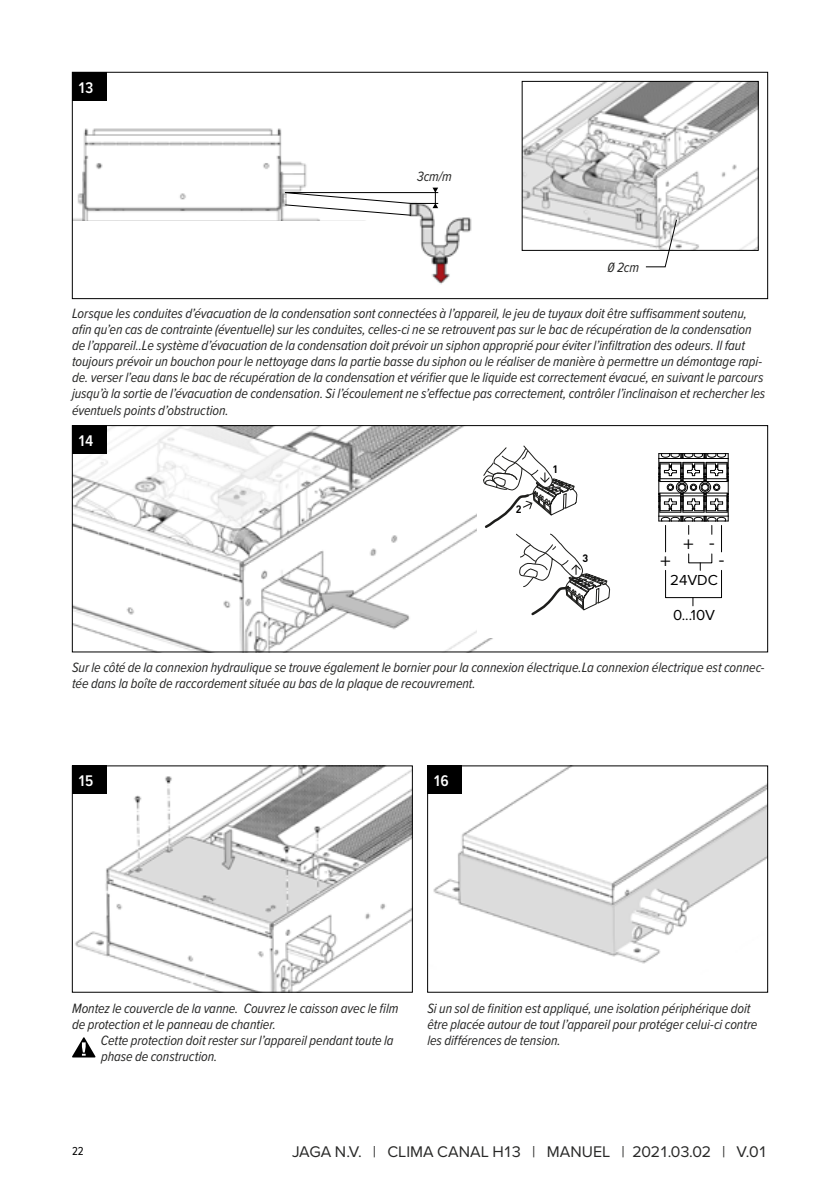
<style>
.page{position:relative;width:840px;height:1191px;background:#fff}
.page>*{position:absolute;margin:0;border:0;box-sizing:border-box;transform-origin:0 0}
.t1{font:18px "Myriad Pro";color:#000}
.t2{font:16px "Proxima Nova";letter-spacing:.005em;color:#282827}
.t3{font:600 16px "Proxima Nova Cond";letter-spacing:-.06em;color:#fff}
.t4{font:15px "Proxima Nova";color:#000}
.t5{font:italic 14px/16px "Proxima Nova Cond";letter-spacing:-.005em;color:#282827}
.t6{font:12px "Proxima Nova Cond";color:#000}
.t7{font:700 10.6px "DIN Pro";color:#010000}
</style>
<div class="page">
<img style="left:75px;top:767px;width:335px;height:223px">
<img style="left:433px;top:767px;width:332px;height:197px">
<img style="left:74px;top:74px;width:291px;height:147px">
<img style="left:403px;top:187px;width:69px;height:97px">
<svg style="left:279px;top:188px;width:159px;height:27px"></svg>
<div style="left:72px;top:72px;width:695px;height:227px;border:1px solid #000"></div>
<div style="left:72px;top:72px;width:34px;height:28px;background:#000"></div>
<img style="left:74px;top:427px;width:419px;height:223px">
<div style="left:72px;top:425px;width:695px;height:227px;border:1px solid #000"></div>
<div style="left:72px;top:425px;width:34px;height:29px;background:#000"></div>
<svg style="left:72px;top:1037px;width:23px;height:20px"></svg>
<div style="left:72px;top:765px;width:34px;height:29px;background:#000"></div>
<div style="left:427px;top:765px;width:34px;height:29px;background:#000"></div>
<img style="left:524px;top:83px;width:231px;height:165px">
<div style="left:522px;top:81px;width:235px;height:169px;border:1px solid #000"></div>
<svg style="left:644px;top:218px;width:33px;height:50px"></svg>
<div style="left:477px;top:435px;width:268px;height:203px;background:#fff"></div>
<div style="left:664px;top:570px;width:57px;height:28px;border:1px solid #000"></div>
<svg style="left:658px;top:453px;width:70px;height:99px"></svg>
<svg style="left:483px;top:445px;width:127px;height:171px"></svg>
<p class="t3" style="left:78px;top:75px;width:17px">13</p>
<p class="t5" style="left:417px;top:168px;width:36px">3cm/m</p>
<p class="t5" style="left:607px;top:259px;width:33px">0 2cm</p>
<p class="t5" style="left:72px;top:305px;width:694px">Lorsque les conduites d’évacuation de la condensation sont connectées à l’appareil, le jeu de tuyaux doit être suffisamment soutenu, afin qu’en cas de contrainte (éventuelle) sur les conduites, celles-ci ne se retrouvent pas sur le bac de récupération de la condensation de l’appareil..Le système d’évacuation de la condensation doit prévoir un siphon approprié pour éviter l’infiltration des odeurs. Il faut toujours prévoir un bouchon pour le nettoyage dans la partie basse du siphon ou le réaliser de manière à permettre un démontage rapi&shy;de. verser l’eau dans le bac de récupération de la condensation et vérifier que le liquide est correctement évacué, en suivant le parcours jusqu’à la sortie de l’évacuation de condensation. Si l’écoulement ne s’effectue pas correctement, contrôler l’inclinaison et rechercher les éventuels points d’obstruction.</p>
<p class="t3" style="left:78px;top:429px;width:17px">14</p>
<p class="t7" style="left:515px;top:501px;width:7px">2</p>
<p class="t7" style="left:552px;top:462px;width:7px">1</p>
<p class="t7" style="left:582px;top:550px;width:7px">3</p>
<p class="t1" style="left:659px;top:549px;width:12px">+</p>
<p class="t1" style="left:682px;top:532px;width:12px">+</p>
<p class="t1" style="left:708px;top:532px;width:7px">-</p>
<p class="t1" style="left:718px;top:549px;width:7px">-</p>
<p class="t4" style="left:669px;top:568px;width:49px">24VDC</p>
<p class="t4" style="left:672px;top:604px;width:44px">0...10V</p>
<p class="t5" style="left:72px;top:658px;width:693px">Sur le côté de la connexion hydraulique se trouve également le bornier pour la connexion électrique.La connexion électrique est connec&shy;tée dans la boîte de raccordement située au bas de la plaque de recouvrement.</p>
<p class="t3" style="left:78px;top:769px;width:17px">15</p>
<p class="t3" style="left:433px;top:769px;width:17px">16</p>
<p class="t5" style="left:72px;top:1000px;width:328px">Montez le couvercle de la vanne. Couvrez le caisson avec le film de protection et le panneau de chantier.</p>
<p class="t5" style="left:101px;top:1032px;width:294px">Cette protection doit rester sur l’appareil pendant toute la phase de construction.</p>
<p class="t5" style="left:427px;top:999px;width:331px">Si un sol de finition est appliqué, une isolation périphérique doit être placée autour de tout l’appareil pour protéger celui-ci contre les différences de tension.</p>
<p class="t6" style="left:72px;top:1142px;width:13px">22</p>
<p class="t2" style="left:292px;top:1139px;width:477px">JAGA N.V. | CLIMA CANAL H13 | MANUEL | 2021.03.02 | V.01</p>
</div>
